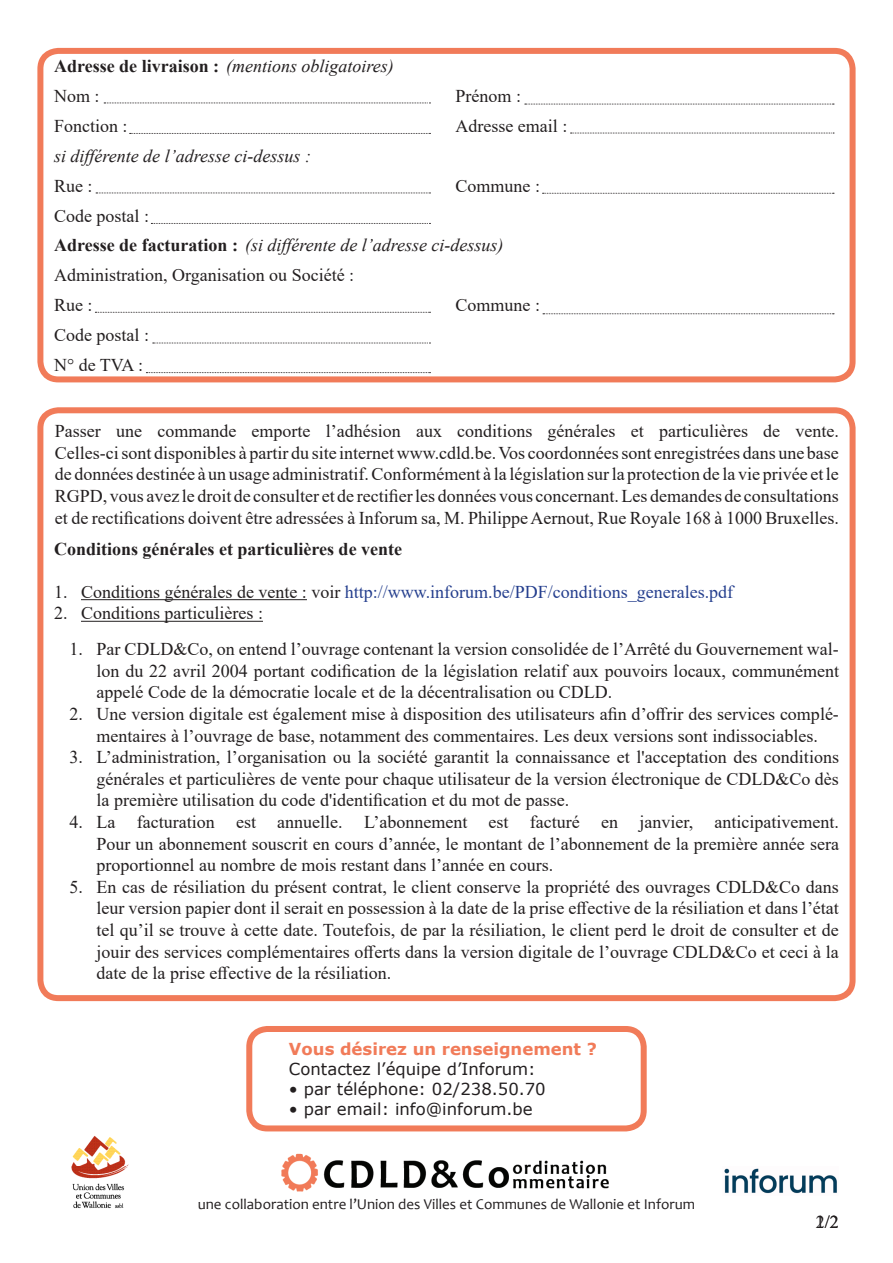
<style>
.page{position:relative;width:893px;height:1263px;background:#fff}
.page>*{position:absolute;margin:0;border:0;box-sizing:border-box;transform-origin:0 0}
.t1{font:18px/21.6px "Times New Roman";color:#231f20;text-align:justify}
.t2{font:italic 18px "Times New Roman";color:#231f20}
.t3{font:18px "Times New Roman";color:#253f8e}
.t4{font:700 18px "Times New Roman";color:#231f20}
.t5{font:700 16.5px/19.8px "Verdana";color:#f17b59}
.t6{font:16.5px "Verdana";color:#231f20}
.t7{font:15px "Candara";color:#231f20}
.s1{font-weight:700;font-style:normal}
.s2{color:#231f20}
.s3{font-weight:400;color:#231f20}
</style>
<div class="page">
<div style="left:246px;top:1026px;width:401px;height:105px;border:6px solid #f17b59;border-radius:18px"></div>
<hr style="left:81px;top:599px;width:226px;height:1px;background:#231f20">
<hr style="left:81px;top:621px;width:182px;height:1px;background:#231f20">
<div style="left:37px;top:407px;width:819px;height:594px;border:6px solid #f17b59;border-radius:18px"></div>
<div style="left:37px;top:48px;width:819px;height:334px;border:6px solid #f17b59;border-radius:18px"></div>
<svg style="left:104px;top:103px;width:326px;height:1px"></svg>
<svg style="left:130px;top:133px;width:300px;height:1px"></svg>
<svg style="left:96px;top:193px;width:334px;height:1px"></svg>
<svg style="left:151px;top:223px;width:279px;height:1px"></svg>
<svg style="left:95px;top:312px;width:335px;height:1px"></svg>
<svg style="left:153px;top:343px;width:277px;height:1px"></svg>
<svg style="left:146px;top:372px;width:284px;height:1px"></svg>
<svg style="left:525px;top:104px;width:309px;height:1px"></svg>
<svg style="left:570px;top:133px;width:264px;height:1px"></svg>
<svg style="left:543px;top:193px;width:291px;height:1px"></svg>
<svg style="left:543px;top:313px;width:291px;height:1px"></svg>
<img style="left:71px;top:1136px;width:58px;height:72px">
<img style="left:282px;top:1153px;width:327px;height:39px">
<img style="left:724px;top:1168px;width:113px;height:26px">
<p class="t2" style="left:54px;top:54px;width:341px"><span class="s1">Adresse de livraison :</span> (mentions obligatoires)</p>
<p class="t1" style="left:54px;top:85px;width:47px">Nom :</p>
<p class="t1" style="left:455px;top:85px;width:67px">Prénom :</p>
<p class="t1" style="left:54px;top:114px;width:75px">Fonction :</p>
<p class="t1" style="left:455px;top:114px;width:113px">Adresse email :</p>
<p class="t2" style="left:54px;top:143px;width:259px">si différente de l’adresse ci-dessus :</p>
<p class="t1" style="left:54px;top:174px;width:40px">Rue :</p>
<p class="t1" style="left:54px;top:204px;width:97px">Code postal :</p>
<p class="t1" style="left:455px;top:174px;width:86px">Commune :</p>
<p class="t2" style="left:54px;top:233px;width:451px"><span class="s1">Adresse de facturation :</span> (si différente de l’adresse ci-dessus)</p>
<p class="t1" style="left:54px;top:264px;width:302px">Administration, Organisation ou Société :</p>
<p class="t1" style="left:54px;top:294px;width:40px">Rue :</p>
<p class="t1" style="left:54px;top:324px;width:97px">Code postal :</p>
<p class="t1" style="left:54px;top:354px;width:91px">N° de TVA :</p>
<p class="t1" style="left:455px;top:294px;width:86px">Commune :</p>
<p class="t1" style="left:55px;top:420px;width:785px">Passer une commande emporte l’adhésion aux conditions générales et particulières de vente.</p>
<p class="t1" style="left:55px;top:441px;width:785px">Celles-ci sont disponibles à partir du site internet www.cdld.be. Vos coordonnées sont enregistrées dans une base de données destinée à un usage administratif. Conformément à la législation sur la protection de la vie privée et le RGPD, vous avez le droit de consulter et de rectifier les données vous concernant. Les demandes de consultations et de rectifications doivent être adressées à Inforum sa, M. Philippe Aernout, Rue Royale 168 à 1000 Bruxelles.</p>
<p class="t4" style="left:54px;top:535px;width:350px">Conditions générales et particulières de vente</p>
<p class="t3" style="left:54px;top:579px;width:681px"><span class="s2">1. Conditions générales de vente : voir</span> http://www.inforum.be/PDF/conditions_generales.pdf</p>
<p class="t1" style="left:54px;top:602px;width:210px">2. Conditions particulières :</p>
<p class="t1" style="left:97px;top:638px;width:744px;text-indent:-27px">1. Par CDLD&amp;Co, on entend l’ouvrage contenant la version consolidée de l’Arrêté du Gouvernement wal&shy;lon du 22 avril 2004 portant codification de la législation relatif aux pouvoirs locaux, communément appelé Code de la démocratie locale et de la décentralisation ou CDLD.</p>
<p class="t1" style="left:70px;top:703px;width:771px;text-align:center">2. Une version digitale est également mise à disposition des utilisateurs afin d’offrir des services complé&shy;mentaires à l’ouvrage de base, notamment des commentaires. Les deux versions sont indissociables.</p>
<p class="t1" style="left:97px;top:746px;width:744px;text-indent:-27px">3. L’administration, l’organisation ou la société garantit la connaissance et l'acceptation des conditions générales et particulières de vente pour chaque utilisateur de la version électronique de CDLD&amp;Co dès la première utilisation du code d'identification et du mot de passe.</p>
<p class="t1" style="left:97px;top:811px;width:744px;text-indent:-27px">4. La facturation est annuelle. L’abonnement est facturé en janvier, anticipativement.<br>Pour un abonnement souscrit en cours d’année, le montant de l’abonnement de la première année sera proportionnel au nombre de mois restant dans l’année en cours.</p>
<p class="t1" style="left:97px;top:875px;width:744px;text-indent:-27px">5. En cas de résiliation du présent contrat, le client conserve la propriété des ouvrages CDLD&amp;Co dans leur version papier dont il serait en possession à la date de la prise effective de la résiliation et dans l’état tel qu’il se trouve à cette date. Toutefois, de par la résiliation, le client perd le droit de consulter et de jouir des services complémentaires offerts dans la version digitale de l’ouvrage CDLD&amp;Co et ceci à la date de la prise effective de la résiliation.</p>
<p class="t5" style="left:289px;top:1039px;width:309px">Vous désirez un renseignement ?<br><span class="s3">Contactez l’équipe d’Inforum:</span></p>
<p class="t6" style="left:289px;top:1077px;width:258px">• par téléphone: 02/238.50.70</p>
<p class="t6" style="left:289px;top:1097px;width:245px">• par email: info@inforum.be</p>
<p class="t7" style="left:198px;top:1194px;width:499px">une collaboration entre l’Union des Villes et Communes de Wallonie et Inforum</p>
<p class="t1" style="left:816px;top:1211px;width:25px">1/2</p>
<p class="t1" style="left:816px;top:1211px;width:10px">2</p>
</div>
